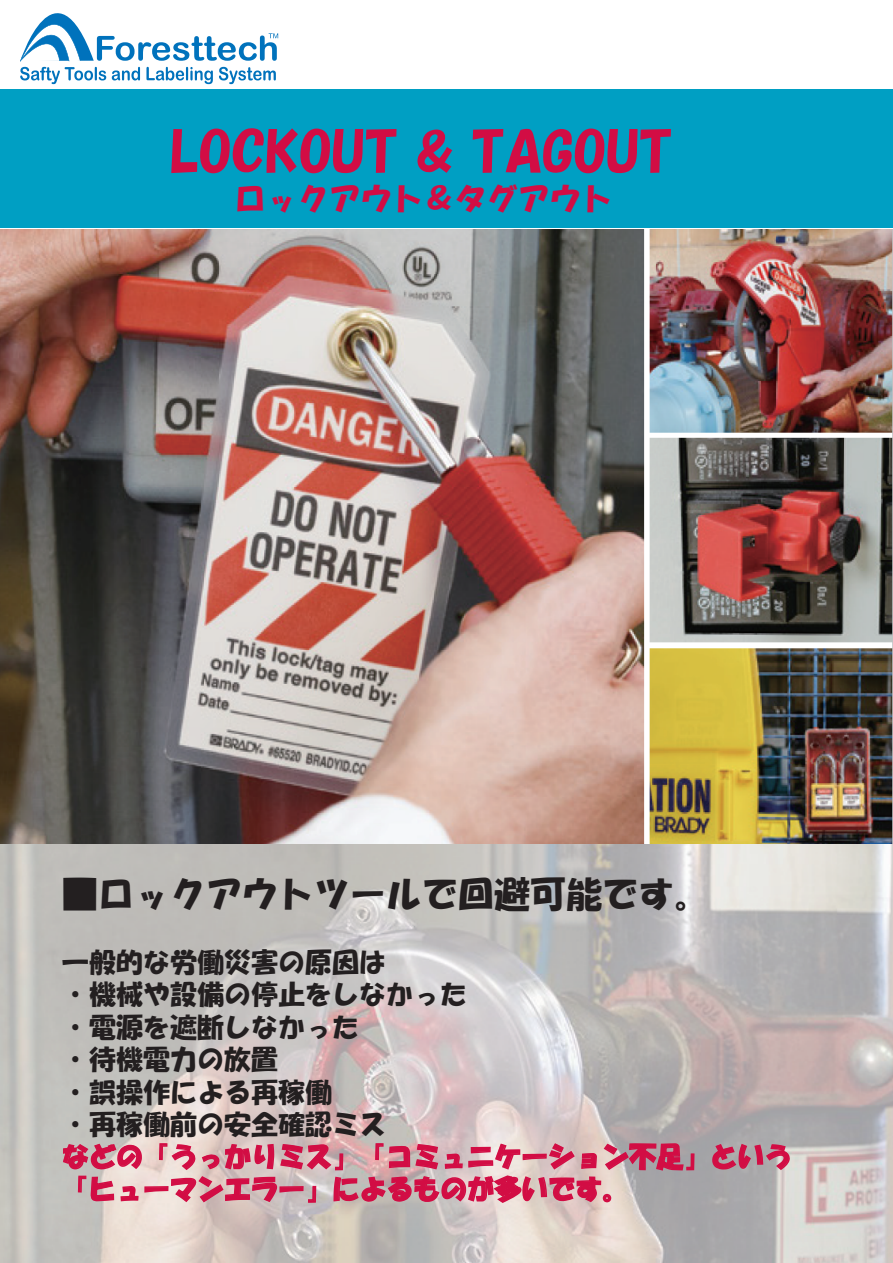
<style>
.page{position:relative;width:893px;height:1263px;background:#fff}
.page>*{position:absolute;margin:0;border:0;box-sizing:border-box;transform-origin:0 0}
.t1{font:54px "HGS Soei Kakupoptai";color:#d20d44}
.t2{font:36px "HGS Soei Kakupoptai";color:#231f20}
.t3{font:31.5px "HG Soei Kakupoptai";color:#d20d44}
.t4{font:27px/32.4px "HGS Soei Kakupoptai";color:#231f20}
.s1{color:#d20d44}
</style>
<div class="page">
<div style="left:0;top:90px;width:892px;height:138px;background:#009fc3"></div>
<img style="left:0;top:230px;width:892px;height:615px">
<img style="left:0;top:845px;width:892px;height:418px">
<svg style="left:711px;top:1143px;width:78px;height:28px;background:#b78895"></svg>
<svg style="left:62px;top:1107px;width:633px;height:156px;background:#d1b9b9"></svg>
<svg style="left:20px;top:13px;width:258px;height:71px"></svg>
<p class="t1" style="left:170px;top:126px;width:504px">LOCKOUT &amp; TAGOUT</p>
<p class="t3" style="left:234px;top:183px;width:379px">ロックアウト＆タグアウト</p>
<p class="t2" style="left:62px;top:876px;width:650px">■ロックアウトツールで回避可能です。</p>
<p class="t4" style="left:62px;top:946px;width:731px">一般的な労働災害の原因は<br>・機械や設備の停止をしなかった<br>・電源を遮断しなかった<br>・待機電力の放置<br>・誤操作による再稼働<br>・再稼働前の安全確認ミス<br><span class="s1">などの「うっかりミス」「コミュニケーション不足」という「ヒューマンエラー」によるものが多いです。</span></p>
</div>
